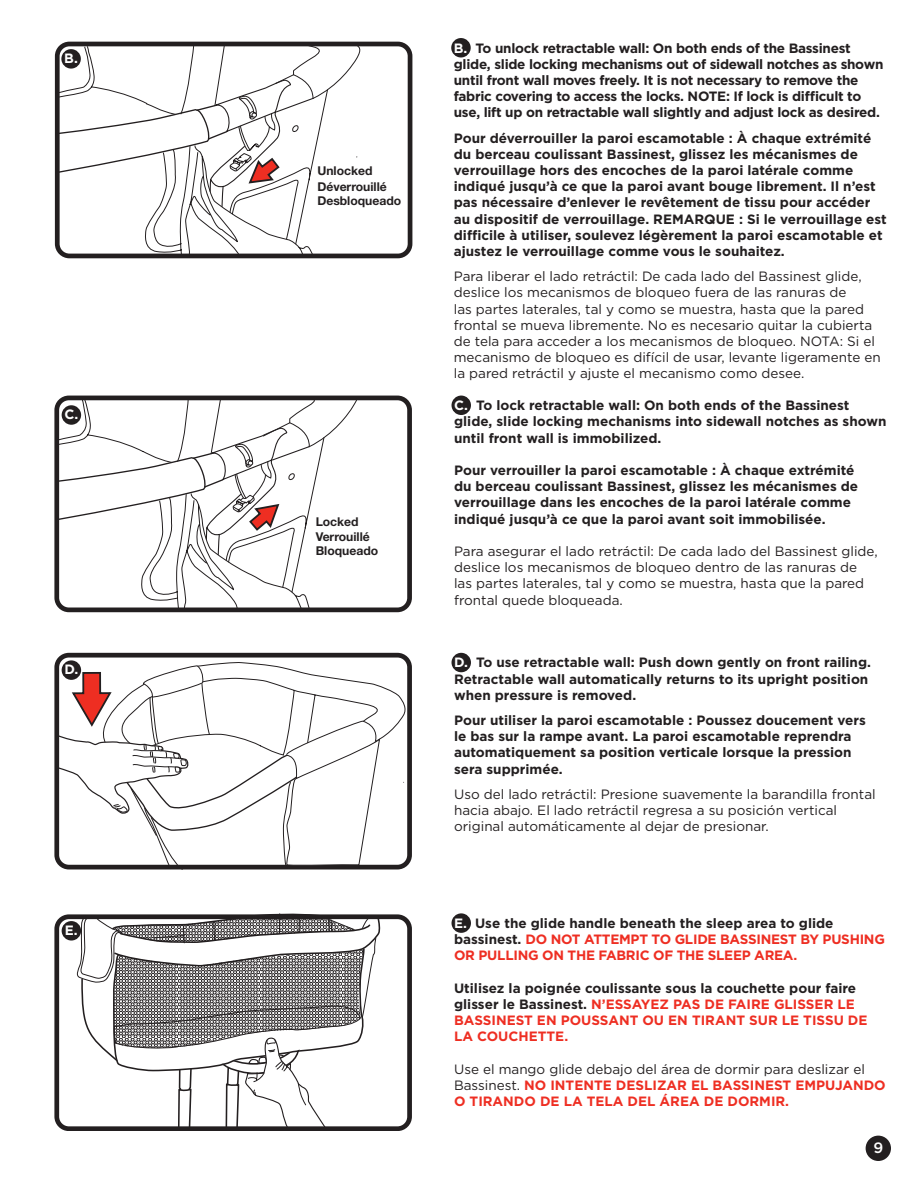
<style>
.page{position:relative;width:918px;height:1188px;background:#fff}
.page>*{position:absolute;margin:0;border:0;box-sizing:border-box;transform-origin:0 0}
.t1{font:500 15px "Gotham";color:#fff}
.t2{font:700 13.5px/16.2px "Gotham";color:#231f20}
.t3{font:13.5px/16.2px "Gotham";color:#231f20}
.t4{font:700 13.5px/16.2px "Gotham";color:#ee2e22}
.t5{font:700 13.5px/16.2px "Gotham";letter-spacing:-.02em;color:#231f20}
.t6{font:700 13.5px/16.2px "Gotham";letter-spacing:-.02em;color:#ee2e22}
.t7{font:700 13.5px "Gotham";color:#fff}
.t8{font:700 12.15px/15px "Helvetica Neue";color:#231f20}
.s1{color:#fff}
.s2{color:#231f20}
.s3{font-weight:400;color:#231f20}
</style>
<div class="page">
<svg style="left:61px;top:48px;width:300px;height:204px"></svg>
<div style="left:55px;top:42px;width:357px;height:216px;border:5px solid #231f20;border-radius:12px"></div>
<div style="left:452px;top:396px;width:19px;height:19px;background:#231f20;border-radius:50%"></div>
<div style="left:452px;top:653px;width:19px;height:19px;background:#231f20;border-radius:50%"></div>
<div style="left:452px;top:913px;width:19px;height:20px;background:#231f20;border-radius:50%"></div>
<div style="left:451px;top:38px;width:20px;height:20px;background:#231f20;border-radius:50%"></div>
<svg style="left:54px;top:914px;width:358px;height:216px"></svg>
<svg style="left:60px;top:402px;width:296px;height:204px"></svg>
<div style="left:54px;top:396px;width:358px;height:216px;border:5px solid #231f20;border-radius:12px"></div>
<div style="left:866px;top:1136px;width:25px;height:25px;background:#231f20;border-radius:50%"></div>
<div style="left:54px;top:653px;width:358px;height:216px;border:5px solid #231f20;border-radius:12px"></div>
<svg style="left:55px;top:661px;width:353px;height:205px"></svg>
<div style="left:62px;top:405px;width:19px;height:20px;background:#231f20;border-radius:50%"></div>
<div style="left:62px;top:921px;width:19px;height:20px;background:#231f20;border-radius:50%"></div>
<div style="left:62px;top:660px;width:19px;height:20px;background:#231f20;border-radius:50%"></div>
<div style="left:61px;top:49px;width:20px;height:20px;background:#231f20;border-radius:50%"></div>
<p class="t7" style="left:64px;top:49px;width:15px">B.</p>
<p class="t7" style="left:64px;top:406px;width:15px">C.</p>
<p class="t7" style="left:64px;top:661px;width:15px">D.</p>
<p class="t7" style="left:65px;top:921px;width:14px">E.</p>
<p class="t8" style="left:317px;top:164px;width:85px">Unlocked<br>Déverrouillé<br>Desbloqueado</p>
<p class="t8" style="left:316px;top:514px;width:64px;line-height:14.5px">Locked<br>Verrouillé<br>Bloqueado</p>
<p class="t5" style="left:454px;top:40px;width:431px"><span class="s1">B.</span> To unlock retractable wall: On both ends of the Bassinest glide, slide locking mechanisms out of sidewall notches as shown until front wall moves freely. It is not necessary to remove the fabric covering to access the locks. NOTE: If lock is difficult to use, lift up on retractable wall slightly and adjust lock as desired.</p>
<p class="t2" style="left:454px;top:130px;width:435px">Pour déverrouiller la paroi escamotable : À chaque extrémité du berceau coulissant Bassinest, glissez les mécanismes de verrouillage hors des encoches de la paroi latérale comme indiqué jusqu’à ce que la paroi avant bouge librement. Il n’est pas nécessaire d’enlever le revêtement de tissu pour accéder au dispositif de verrouillage. REMARQUE : Si le verrouillage est difficile à utiliser, soulevez légèrement la paroi escamotable et ajustez le verrouillage comme vous le souhaitez.</p>
<p class="t3" style="left:454px;top:268px;width:428px">Para liberar el lado retráctil: De cada lado del Bassinest glide, deslice los mecanismos de bloqueo fuera de las ranuras de<br>las partes laterales, tal y como se muestra, hasta que la pared frontal se mueva libremente. No es necesario quitar la cubierta de tela para acceder a los mecanismos de bloqueo. NOTA: Si el mecanismo de bloqueo es difícil de usar, levante ligeramente en la pared retráctil y ajuste el mecanismo como desee.</p>
<p class="t2" style="left:454px;top:397px;width:434px"><span class="s1">C.</span> To lock retractable wall: On both ends of the Bassinest glide, slide locking mechanisms into sidewall notches as shown until front wall is immobilized.</p>
<p class="t2" style="left:454px;top:462px;width:406px">Pour verrouiller la paroi escamotable : À chaque extrémité du berceau coulissant Bassinest, glissez les mécanismes de verrouillage dans les encoches de la paroi latérale comme indiqué jusqu’à ce que la paroi avant soit immobilisée.</p>
<p class="t3" style="left:454px;top:543px;width:425px">Para asegurar el lado retráctil: De cada lado del Bassinest glide, deslice los mecanismos de bloqueo dentro de las ranuras de las partes laterales, tal y como se muestra, hasta que la pared frontal quede bloqueada.</p>
<p class="t2" style="left:454px;top:654px;width:418px"><span class="s1">D.</span> To use retractable wall: Push down gently on front railing.<br>Retractable wall automatically returns to its upright position when pressure is removed.</p>
<p class="t2" style="left:454px;top:712px;width:413px">Pour utiliser la paroi escamotable : Poussez doucement vers le bas sur la rampe avant. La paroi escamotable reprendra automatiquement sa position verticale lorsque la pression sera supprimée.</p>
<p class="t3" style="left:454px;top:786px;width:423px">Uso del lado retráctil: Presione suavemente la barandilla frontal hacia abajo. El lado retráctil regresa a su posición vertical original automáticamente al dejar de presionar.</p>
<p class="t6" style="left:454px;top:915px;width:432px"><span class="s1">E.</span> <span class="s2">Use the glide handle beneath the sleep area to glide bassinest.</span> DO NOT ATTEMPT TO GLIDE BASSINEST BY PUSHING<br>OR PULLING ON THE FABRIC OF THE SLEEP AREA.</p>
<p class="t4" style="left:454px;top:980px;width:415px"><span class="s2">Utilisez la poignée coulissante sous la couchette pour faire glisser le Bassinest.</span> N’ESSAYEZ PAS DE FAIRE GLISSER LE BASSINEST EN POUSSANT OU EN TIRANT SUR LE TISSU DE LA COUCHETTE.</p>
<p class="t4" style="left:454px;top:1061px;width:433px"><span class="s3">Use el mango glide debajo del área de dormir para deslizar el<br>Bassinest.</span> NO INTENTE DESLIZAR EL BASSINEST EMPUJANDO<br>O TIRANDO DE LA TELA DEL ÁREA DE DORMIR.</p>
<p class="t1" style="left:873px;top:1138px;width:11px">9</p>
</div>
